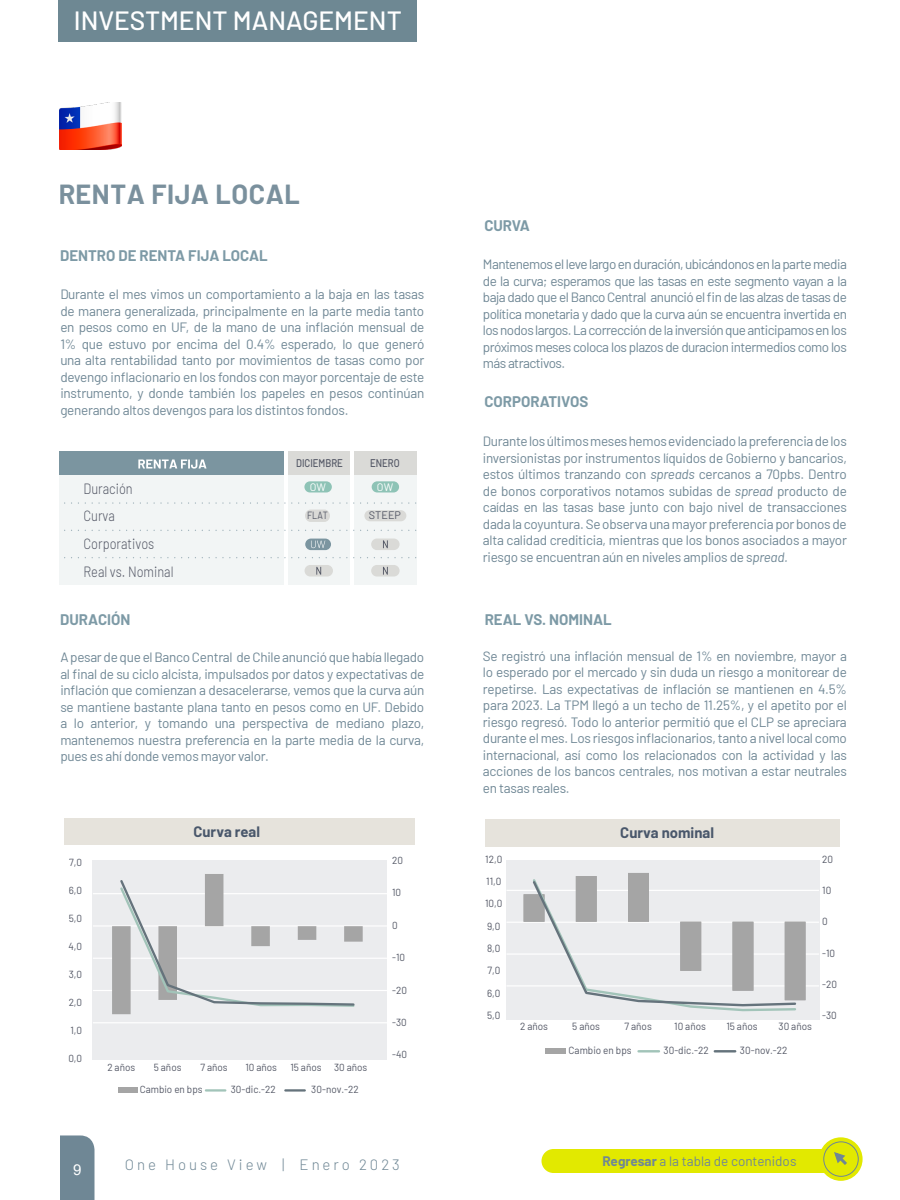
<style>
.page{position:relative;width:900px;height:1200px;background:#fff}
.page>*{position:absolute;margin:0;border:0;box-sizing:border-box;transform-origin:0 0}
.t1{font:700 27px "Barlow";letter-spacing:.02em;color:#6f8795}
.t2{font:500 26.4px "Barlow";color:#fff}
.t3{font:700 15px "Barlow";color:#7d9aa6}
.t4{font:300 15px "Barlow";letter-spacing:.2em;color:#6f8795}
.t5{font:15px "Arial";color:#fff}
.t6{font:300 14.85px/27.5px "Barlow";color:#525664;scale:.86 1}
.t7{font:700 14.85px "Barlow";color:#49576b}
.t8{font:700 14.7px "Barlow";color:#49576b}
.t9{font:13.5px/16.5px "Barlow";letter-spacing:-.02em;color:#6f8795;text-align:justify}
.t10{font:13.5px "Barlow";color:#6f8795}
.t11{font:500 11.1px "Barlow";color:#525664;scale:.86 1}
.t12{font:10.95px "Barlow";color:#525664}
.t13{font:10.95px "Barlow";color:#fff}
.t14{font:10.5px "Barlow";color:#525664;scale:.86 1}
.t15{font:10.35px/22.4px "Barlow";color:#535765;scale:.95 1}
.t16{font:10.35px "Barlow";color:#535765;scale:.96 1}
.s1{font-style:italic}
.s2{font-weight:700}
</style>
<div class="page">
<div style="left:60px;top:475px;width:357px;height:110px;background:#f2f5f5"></div>
<div style="left:288px;top:452px;width:63px;height:23px;background:#dadad7"></div>
<div style="left:354px;top:452px;width:63px;height:23px;background:#dadad7"></div>
<div style="left:60px;top:452px;width:225px;height:23px;background:#7b95a0"></div>
<hr style="left:285px;top:451px;width:3px;height:134px;background:#fff">
<hr style="left:351px;top:451px;width:3px;height:135px;background:#fff">
<svg style="left:64px;top:502px;width:352px;height:2px"></svg>
<svg style="left:64px;top:530px;width:352px;height:1px"></svg>
<svg style="left:64px;top:557px;width:352px;height:1px"></svg>
<svg style="left:138px;top:459px;width:68px;height:10px"></svg>
<div style="left:371px;top:539px;width:29px;height:11px;background:#dadad7;border-radius:6px"></div>
<svg style="left:383px;top:540px;width:5px;height:8px"></svg>
<div style="left:371px;top:565px;width:29px;height:12px;background:#dadad7;border-radius:6px"></div>
<svg style="left:383px;top:567px;width:5px;height:8px"></svg>
<div style="left:305px;top:565px;width:28px;height:12px;background:#dadad7;border-radius:6px"></div>
<svg style="left:316px;top:567px;width:5px;height:8px"></svg>
<div style="left:305px;top:539px;width:26px;height:11px;background:#7b95a0;border-radius:6px"></div>
<svg style="left:311px;top:541px;width:14px;height:7px"></svg>
<div style="left:304px;top:481px;width:28px;height:11px;background:#8ec3b6;border-radius:6px"></div>
<div style="left:372px;top:481px;width:27px;height:11px;background:#8ec3b6;border-radius:6px"></div>
<div style="left:364px;top:510px;width:42px;height:11px;background:#dadad7;border-radius:6px"></div>
<div style="left:305px;top:510px;width:25px;height:12px;background:#dadad7;border-radius:6px"></div>
<div style="left:507px;top:860px;width:313px;height:160px;background:#ebecee"></div>
<hr style="left:506px;top:985px;width:313px;height:2px;background:#fff">
<div style="left:485px;top:819px;width:355px;height:27px;background:#e6e3dc"></div>
<div style="left:545px;top:1049px;width:21px;height:5px;background:#a5a5a5"></div>
<hr style="left:639px;top:1050px;width:20px;height:3px;background:#a2c4b9">
<hr style="left:715px;top:1050px;width:20px;height:3px;background:#65737c">
<hr style="left:506px;top:953px;width:313px;height:2px;background:#fff">
<hr style="left:506px;top:922px;width:313px;height:1px;background:#fff">
<hr style="left:506px;top:890px;width:313px;height:1px;background:#fff">
<svg style="left:524px;top:873px;width:282px;height:139px"></svg>
<div style="left:93px;top:860px;width:294px;height:200px;background:#ebecee"></div>
<hr style="left:93px;top:1022px;width:294px;height:1px;background:#fff">
<hr style="left:93px;top:990px;width:294px;height:1px;background:#fff">
<hr style="left:93px;top:958px;width:294px;height:1px;background:#fff">
<hr style="left:93px;top:925px;width:294px;height:2px;background:#fff">
<hr style="left:93px;top:893px;width:294px;height:1px;background:#fff">
<div style="left:65px;top:818px;width:350px;height:26px;background:#e6e3dc"></div>
<div style="left:118px;top:1088px;width:20px;height:5px;background:#a5a5a5"></div>
<hr style="left:206px;top:1089px;width:19px;height:3px;background:#a2c4b9">
<hr style="left:285px;top:1089px;width:20px;height:3px;background:#65737c">
<svg style="left:112px;top:874px;width:251px;height:140px"></svg>
<img style="left:60px;top:102px;width:61px;height:48px">
<div style="left:58px;top:0;width:359px;height:41px;background:#6e8893"></div>
<div style="left:542px;top:1149px;width:319px;height:24px;background:#e2e900;border-radius:12px"></div>
<svg style="left:819px;top:1137px;width:44px;height:44px"></svg>
<svg style="left:832px;top:1150px;width:18px;height:18px"></svg>
<div style="left:823px;top:1141px;width:36px;height:36px;border:1px solid #6f8795;border-radius:50%"></div>
<div style="left:60px;top:1135px;width:34px;height:65px;background:#6f8795"></div>
<h2 class="t2" style="left:74px;top:2px;width:330px">INVESTMENT MANAGEMENT</h2>
<h1 class="t1" style="left:59px;top:174px;width:243px">RENTA FIJA LOCAL</h1>
<p class="t3" style="left:60px;top:245px;width:209px">DENTRO DE RENTA FIJA LOCAL</p>
<p class="t9" style="left:60px;top:285px;width:365px">Durante el mes vimos un comportamiento a la baja en las tasas de manera generalizada, principalmente en la parte media tanto en pesos como en UF, de la mano de una inflación mensual de 1% que estuvo por encima del 0.4% esperado, lo que generó una alta rentabilidad tanto por movimientos de tasas como por devengo inflacionario en los fondos con mayor porcentaje de este instrumento, y donde también los papeles en pesos continúan generando altos devengos para los distintos fondos.</p>
<p class="t6" style="left:84px;top:474px;width:106px">Duración<br>Curva<br>Corporativos<br>Real vs. Nominal</p>
<p class="t11" style="left:296px;top:455px;width:56px">DICIEMBRE</p>
<p class="t11" style="left:370px;top:455px;width:36px">ENERO</p>
<p class="t13" style="left:310px;top:479px;width:18px">OW</p>
<p class="t13" style="left:377px;top:479px;width:18px">OW</p>
<p class="t14" style="left:307px;top:508px;width:26px">FLAT</p>
<p class="t12" style="left:369px;top:508px;width:34px">STEEP</p>
<p class="t3" style="left:484px;top:215px;width:47px">CURVA</p>
<p class="t9" style="left:483px;top:255px;width:366px">Mantenemos el leve largo en duración, ubicándonos en la parte media de la curva; esperamos que las tasas en este segmento vayan a la baja dado que el Banco Central anunció el fin de las alzas de tasas de política monetaria y dado que la curva aún se encuentra invertida en los nodos largos. La corrección de la inversión que anticipamos en los próximos meses coloca los plazos de duracion intermedios como los más atractivos.</p>
<p class="t3" style="left:484px;top:391px;width:105px">CORPORATIVOS</p>
<p class="t9" style="left:483px;top:432px;width:365px">Durante los últimos meses hemos evidenciado la preferencia de los inversionistas por instrumentos líquidos de Gobierno y bancarios, estos últimos tranzando con <span class="s1">spreads</span> cercanos a 70pbs. Dentro de bonos corporativos notamos subidas de <span class="s1">spread</span> producto de caídas en las tasas base junto con bajo nivel de transacciones dada la coyuntura. Se observa una mayor preferencia por bonos de alta calidad crediticia, mientras que los bonos asociados a mayor riesgo se encuentran aún en niveles amplios de s<span class="s1">pread.</span></p>
<p class="t3" style="left:60px;top:609px;width:72px">DURACIÓN</p>
<p class="t3" style="left:485px;top:609px;width:129px">REAL VS. NOMINAL</p>
<p class="t9" style="left:60px;top:648px;width:365px">A pesar de que el Banco Central de Chile anunció que había llegado al final de su ciclo alcista, impulsados por datos y expectativas de inflación que comienzan a desacelerarse, vemos que la curva aún se mantiene bastante plana tanto en pesos como en UF. Debido a lo anterior, y tomando una perspectiva de mediano plazo, mantenemos nuestra preferencia en la parte media de la curva, pues es ahí donde vemos mayor valor.</p>
<p class="t16" style="left:69px;top:854px;width:15px">7,0</p>
<p class="t16" style="left:69px;top:882px;width:15px">6,0</p>
<p class="t16" style="left:69px;top:910px;width:15px">5,0</p>
<p class="t16" style="left:69px;top:938px;width:16px">4,0</p>
<p class="t16" style="left:69px;top:966px;width:15px">3,0</p>
<p class="t16" style="left:69px;top:994px;width:16px">2,0</p>
<p class="t16" style="left:71px;top:1022px;width:14px">1,0</p>
<p class="t16" style="left:68px;top:1050px;width:16px">0,0</p>
<p class="t8" style="left:194px;top:820px;width:68px">Curva real</p>
<p class="t16" style="left:107px;top:1060px;width:31px">2 años</p>
<p class="t16" style="left:154px;top:1060px;width:30px">5 años</p>
<p class="t16" style="left:200px;top:1060px;width:30px">7 años</p>
<p class="t16" style="left:245px;top:1060px;width:34px">10 años</p>
<p class="t16" style="left:290px;top:1060px;width:81px">15 años 30 años</p>
<p class="t16" style="left:140px;top:1082px;width:67px">Cambio en bps</p>
<p class="t16" style="left:231px;top:1082px;width:48px">30-dic.-22</p>
<p class="t16" style="left:311px;top:1082px;width:51px">30-nov.-22</p>
<p class="t16" style="left:392px;top:853px;width:13px">20</p>
<p class="t16" style="left:392px;top:885px;width:11px">10</p>
<p class="t16" style="left:392px;top:917px;width:7px">0</p>
<p class="t16" style="left:392px;top:950px;width:15px">-10</p>
<p class="t16" style="left:392px;top:982px;width:17px">-20</p>
<p class="t16" style="left:392px;top:1015px;width:17px">-30</p>
<p class="t16" style="left:392px;top:1047px;width:17px">-40</p>
<p class="t9" style="left:483px;top:647px;width:366px">Se registró una inflación mensual de 1% en noviembre, mayor a lo esperado por el mercado y sin duda un riesgo a monitorear de repetirse. Las expectativas de inflación se mantienen en 4.5% para 2023. La TPM llegó a un techo de 11.25%, y el apetito por el riesgo regresó. Todo lo anterior permitió que el CLP se apreciara durante el mes. Los riesgos inflacionarios, tanto a nivel local como internacional, así como los relacionados con la actividad y las acciones de los bancos centrales, nos motivan a estar neutrales en tasas reales.</p>
<p class="t7" style="left:620px;top:822px;width:95px">Curva nominal</p>
<p class="t15" style="left:485px;top:847px;width:20px">12,0<br>11,0<br>10,0<br>9,0<br>8,0<br>7,0<br>6,0<br>5,0</p>
<p class="t15" style="left:822px;top:847px;width:13px">20</p>
<p class="t15" style="left:822px;top:878px;width:11px">10</p>
<p class="t15" style="left:822px;top:910px;width:7px">0</p>
<p class="t15" style="left:822px;top:941px;width:15px">-10</p>
<p class="t15" style="left:822px;top:972px;width:17px">-20</p>
<p class="t15" style="left:822px;top:1003px;width:17px">-30</p>
<p class="t15" style="left:520px;top:1015px;width:31px">2 años</p>
<p class="t15" style="left:572px;top:1015px;width:31px">5 años</p>
<p class="t15" style="left:624px;top:1015px;width:30px">7 años</p>
<p class="t15" style="left:674px;top:1015px;width:35px">10 años</p>
<p class="t15" style="left:726px;top:1015px;width:34px">15 años</p>
<p class="t15" style="left:779px;top:1015px;width:37px">30 años</p>
<p class="t15" style="left:664px;top:1038px;width:49px">30-dic.-22</p>
<p class="t15" style="left:740px;top:1038px;width:52px">30-nov.-22</p>
<p class="t15" style="left:569px;top:1038px;width:68px">Cambio en bps</p>
<p class="t5" style="left:73px;top:1160px;width:10px">9</p>
<p class="t4" style="left:125px;top:1154px;width:277px">One House View | Enero 2023</p>
<p class="t10" style="left:602px;top:1151px;width:196px"><span class="s2">Regresar</span> a la tabla de contenidos</p>
</div>
